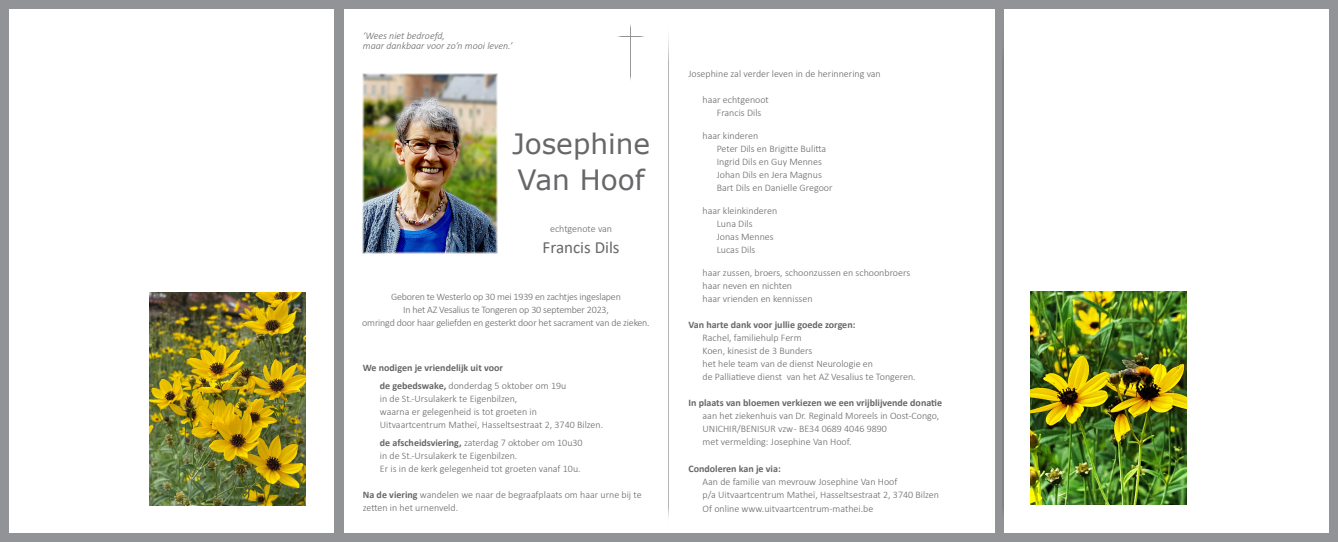
<style>
.page{position:relative;width:1338px;height:542px;background:#fff}
.page>*{position:absolute;margin:0;border:0;box-sizing:border-box;transform-origin:0 0}
.t1{font:28px "Verdana";color:#676669}
.t2{font:17px "Calibri";color:#676669}
.t3{font:300 10px/13px "Calibri";color:#676669}
.t4{font:300 10px "Calibri";letter-spacing:-.02em;color:#676669}
.t5{font:700 10px "Calibri";color:#676669}
.t6{font:italic 300 10px "Calibri";color:#676669}
.s1{font-weight:700}
</style>
<div class="page">
<div style="left:995px;top:0;width:8px;height:541px;background:#919396"></div>
<div style="left:0;top:0;width:1003px;height:9px;background:#919396"></div>
<div style="left:0;top:0;width:9px;height:541px;background:#919396"></div>
<hr style="left:668px;top:19px;width:1px;height:505px;background:#231f20">
<div style="left:2px;top:533px;width:1004px;height:8px;background:#919396"></div>
<div style="left:1329px;top:1px;width:9px;height:540px;background:#919396"></div>
<div style="left:334px;top:0;width:995px;height:8px;background:#919396"></div>
<div style="left:334px;top:0;width:9px;height:541px;background:#919396"></div>
<hr style="left:1003px;top:19px;width:1px;height:505px;background:#231f20">
<div style="left:336px;top:533px;width:998px;height:8px;background:#919396"></div>
<img style="left:362px;top:73px;width:136px;height:181px">
<img style="left:150px;top:292px;width:156px;height:213px">
<img style="left:1031px;top:291px;width:156px;height:213px">
<hr style="left:615px;top:36px;width:31px;height:1px;background:#5a595c">
<hr style="left:630px;top:23px;width:1px;height:59px;background:#5a595c">
<p class="t6" style="left:363px;top:30px;width:84px">‘Wees niet bedroefd,</p>
<p class="t6" style="left:363px;top:40px;width:151px">maar dankbaar voor zo’n mooi leven.’</p>
<p class="t1" style="left:512px;top:125px;width:140px">Josephine</p>
<p class="t1" style="left:518px;top:161px;width:129px">Van Hoof</p>
<p class="t3" style="left:550px;top:222px;width:64px">echtgenote van</p>
<p class="t2" style="left:543px;top:235px;width:78px">Francis Dils</p>
<p class="t4" style="left:391px;top:290px;width:231px">Geboren te Westerlo op 30 mei 1939 en zachtjes ingeslapen</p>
<p class="t4" style="left:403px;top:303px;width:207px">In het AZ Vesalius te Tongeren op 30 september 2023,</p>
<p class="t4" style="left:362px;top:316px;width:289px">omringd door haar geliefden en gesterkt door het sacrament van de zieken.</p>
<p class="t5" style="left:363px;top:360px;width:142px">We nodigen je vriendelijk uit voor</p>
<p class="t3" style="left:380px;top:378px;width:188px"><span class="s1">de gebedswake,</span> donderdag 5 oktober om 19u</p>
<p class="t3" style="left:380px;top:391px;width:139px">in de St.-Ursulakerk te Eigenbilzen,</p>
<p class="t3" style="left:380px;top:404px;width:159px">waarna er gelegenheid is tot groeten in</p>
<p class="t3" style="left:380px;top:417px;width:225px">Uitvaartcentrum Matheï, Hasseltsestraat 2, 3740 Bilzen.</p>
<p class="t3" style="left:380px;top:435px;width:204px"><span class="s1">de afscheidsviering,</span> zaterdag 7 oktober om 10u30</p>
<p class="t3" style="left:380px;top:448px;width:139px">in de St.-Ursulakerk te Eigenbilzen.</p>
<p class="t3" style="left:380px;top:461px;width:202px">Er is in de kerk gelegenheid tot groeten vanaf 10u.</p>
<p class="t3" style="left:363px;top:487px;width:280px"><span class="s1">Na de viering</span> wandelen we naar de begraafplaats om haar urne bij te zetten in het urnenveld.</p>
<p class="t3" style="left:688px;top:67px;width:194px">Josephine zal verder leven in de herinnering van</p>
<p class="t3" style="left:703px;top:93px;width:68px">haar echtgenoot</p>
<p class="t3" style="left:717px;top:106px;width:46px">Francis Dils</p>
<p class="t3" style="left:703px;top:129px;width:57px">haar kinderen</p>
<p class="t3" style="left:717px;top:142px;width:111px">Peter Dils en Brigitte Bulitta</p>
<p class="t3" style="left:717px;top:155px;width:107px">Ingrid Dils en Guy Mennes</p>
<p class="t3" style="left:717px;top:168px;width:107px">Johan Dils en Jera Magnus</p>
<p class="t3" style="left:717px;top:181px;width:117px">Bart Dils en Danielle Gregoor</p>
<p class="t3" style="left:703px;top:204px;width:76px">haar kleinkinderen</p>
<p class="t3" style="left:717px;top:217px;width:37px">Luna Dils</p>
<p class="t3" style="left:717px;top:230px;width:58px">Jonas Mennes</p>
<p class="t3" style="left:717px;top:243px;width:40px">Lucas Dils</p>
<p class="t3" style="left:703px;top:266px;width:209px">haar zussen, broers, schoonzussen en schoonbroers</p>
<p class="t3" style="left:703px;top:279px;width:91px">haar neven en nichten</p>
<p class="t3" style="left:703px;top:292px;width:111px">haar vrienden en kennissen</p>
<p class="t5" style="left:688px;top:318px;width:169px">Van harte dank voor jullie goede zorgen:</p>
<p class="t3" style="left:703px;top:331px;width:101px">Rachel, familiehulp Ferm</p>
<p class="t3" style="left:703px;top:344px;width:111px">Koen, kinesist de 3 Bunders</p>
<p class="t3" style="left:703px;top:357px;width:172px">het hele team van de dienst Neurologie en</p>
<p class="t3" style="left:703px;top:370px;width:215px">de Palliatieve dienst van het AZ Vesalius te Tongeren.</p>
<p class="t5" style="left:688px;top:396px;width:255px">In plaats van bloemen verkiezen we een vrijblijvende donatie</p>
<p class="t3" style="left:703px;top:409px;width:238px">aan het ziekenhuis van Dr. Reginald Moreels in Oost-Congo,</p>
<p class="t3" style="left:703px;top:422px;width:186px">UNICHIR/BENISUR vzw - BE34 0689 4046 9890</p>
<p class="t3" style="left:703px;top:435px;width:150px">met vermelding: Josephine Van Hoof.</p>
<p class="t5" style="left:688px;top:462px;width:94px">Condoleren kan je via:</p>
<p class="t3" style="left:703px;top:475px;width:196px">Aan de familie van mevrouw Josephine Van Hoof</p>
<p class="t3" style="left:703px;top:488px;width:238px">p/a Uitvaartcentrum Matheï, Hasseltsestraat 2, 3740 Bilzen</p>
<p class="t3" style="left:703px;top:501px;width:172px">Of online www.uitvaartcentrum-mathei.be</p>
</div>
